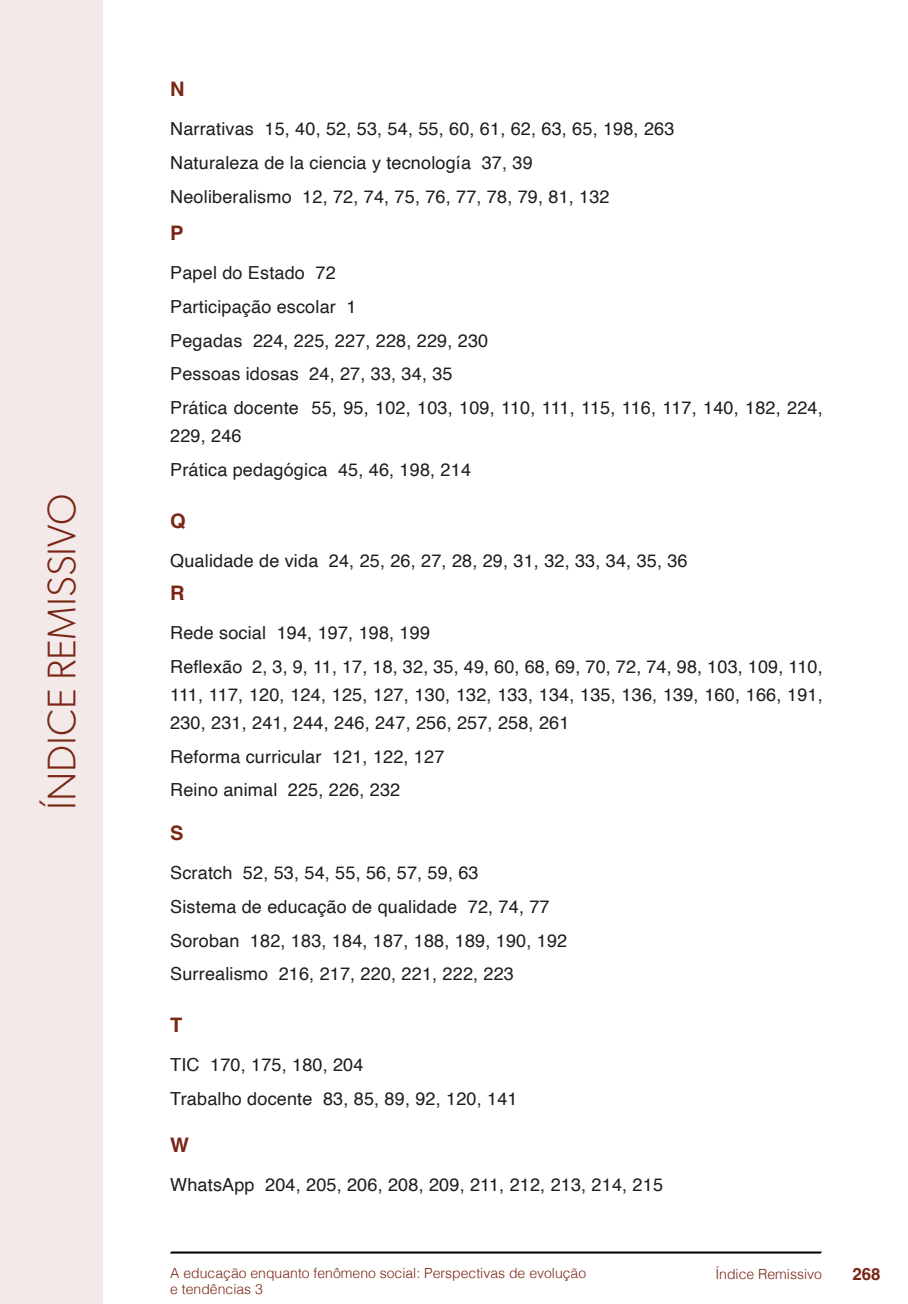
<style>
.page{position:relative;width:908px;height:1304px;background:#fff}
.page>*{position:absolute;margin:0;border:0;box-sizing:border-box;transform-origin:0 0}
.t1{font:300 40px "Gibson";color:#7a2616}
.t2{font:700 20px "Helvetica";color:#7a2616}
.t3{font:18px/33.6px "Helvetica";letter-spacing:.01em;color:#1d1d1b}
.t4{font:700 16.8px "Helvetica";color:#7a2616}
.t5{font:300 14px "Helvetica";color:#7a2616}
</style>
<div class="page">
<svg style="left:170px;top:1251px;width:651px;height:3px;background:#515151"></svg>
<div style="left:0;top:0;width:103px;height:1304px;background:#f2e9e8"></div>
<h1 class="t1" style="left:37px;top:810px;width:317px;rotate:-90deg">ÍNDICE REMISSIVO</h1>
<p class="t2" style="left:170px;top:77px;width:16px">N</p>
<p class="t3" style="left:170px;top:113px;width:505px">Narrativas 15, 40, 52, 53, 54, 55, 60, 61, 62, 63, 65, 198, 263<br>Naturaleza de la ciencia y tecnología 37, 39<br>Neoliberalismo 12, 72, 74, 75, 76, 77, 78, 79, 81, 132</p>
<p class="t2" style="left:170px;top:221px;width:15px">P</p>
<p class="t3" style="left:170px;top:257px;width:653px">Papel do Estado 72<br>Participação escolar 1<br>Pegadas 224, 225, 227, 228, 229, 230<br>Pessoas idosas 24, 27, 33, 34, 35<br>Prática docente 55, 95, 102, 103, 109, 110, 111, 115, 116, 117, 140, 182, 224,</p>
<p class="t3" style="left:170px;top:419px;width:302px">229, 246<br>Prática pedagógica 45, 46, 198, 214</p>
<p class="t2" style="left:170px;top:509px;width:17px">Q</p>
<p class="t3" style="left:170px;top:545px;width:518px">Qualidade de vida 24, 25, 26, 27, 28, 29, 31, 32, 33, 34, 35, 36</p>
<p class="t2" style="left:170px;top:581px;width:16px">R</p>
<p class="t3" style="left:170px;top:617px;width:653px">Rede social 194, 197, 198, 199<br>Reflexão 2, 3, 9, 11, 17, 18, 32, 35, 49, 60, 68, 69, 70, 72, 74, 98, 103, 109, 110,</p>
<p class="t3" style="left:170px;top:681px;width:653px;line-height:28px">111, 117, 120, 124, 125, 127, 130, 132, 133, 134, 135, 136, 139, 160, 166, 191,<br>230, 231, 241, 244, 246, 247, 256, 257, 258, 261</p>
<p class="t3" style="left:170px;top:740px;width:275px">Reforma curricular 121, 122, 127<br>Reino animal 225, 226, 232</p>
<p class="t2" style="left:170px;top:821px;width:15px">S</p>
<p class="t3" style="left:170px;top:857px;width:398px">Scratch 52, 53, 54, 55, 56, 57, 59, 63<br>Sistema de educação de qualidade 72, 74, 77<br>Soroban 182, 183, 184, 187, 188, 189, 190, 192<br>Surrealismo 216, 217, 220, 221, 222, 223</p>
<p class="t2" style="left:170px;top:1013px;width:14px">T</p>
<p class="t3" style="left:170px;top:1049px;width:348px">TIC 170, 175, 180, 204<br>Trabalho docente 83, 85, 89, 92, 120, 141</p>
<p class="t2" style="left:170px;top:1133px;width:20px">W</p>
<p class="t3" style="left:170px;top:1169px;width:494px">WhatsApp 204, 205, 206, 208, 209, 211, 212, 213, 214, 215</p>
<p class="t5" style="left:715px;top:1262px;width:108px">Índice Remissivo</p>
<p class="t5" style="left:170px;top:1261px;width:417px">A educação enquanto fenômeno social: Perspectivas de evolução</p>
<p class="t4" style="left:851px;top:1264px;width:30px">268</p>
<p class="t5" style="left:170px;top:1277px;width:94px">e tendências 3</p>
</div>
